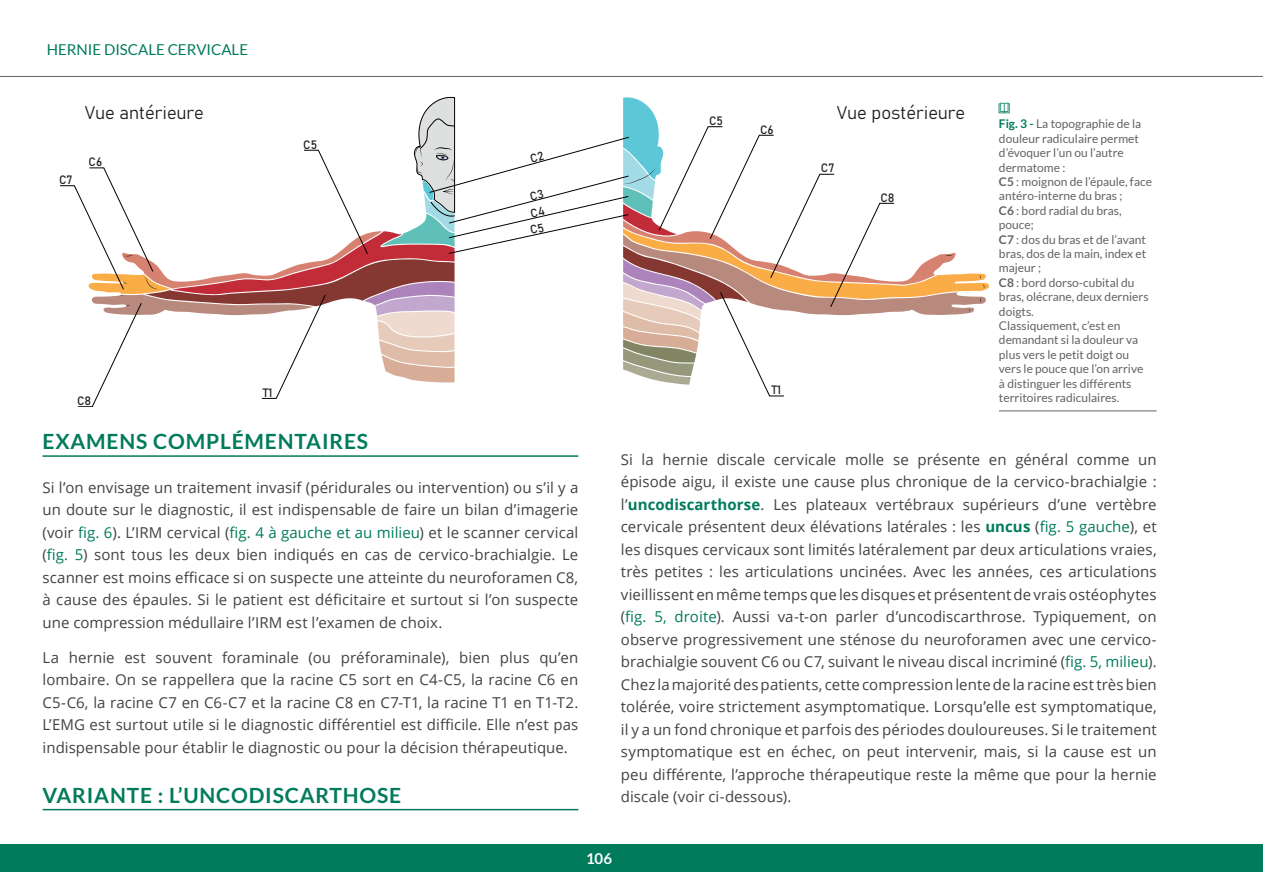
<style>
.page{position:relative;width:1263px;height:893px;background:#fff}
.page>*{position:absolute;margin:0;border:0;box-sizing:border-box;transform-origin:0 0}
.Titre_1{font:700 21px "Lato";letter-spacing:.04em;color:#007b5b}
.t1{font:18px "Bahnschrift 300 100";color:#231f20}
.CORPS_DE_TEXTE{font:15px/22.5px "Open Sans";letter-spacing:.005em;color:#414243;text-align:justify}
.t2{font:15px "Lato";color:#007b5b}
.t3{font:700 15px "Lato";color:#fff}
.t4{font:12px/14.4px "Lato";color:#636366}
.t5{font:12px "Bahnschrift 400 100";color:#231f20}
.s1{font-family:"Holo Lens MDL2 Assets";color:#007b5b}
.s2{font-weight:700;color:#007b5b}
.s3{font-weight:700}
.s4{color:#007b5b}
</style>
<div class="page">
<hr style="left:999px;top:411px;width:158px;height:1px;background:#636366">
<hr style="left:43px;top:455px;width:535px;height:2px;background:#007b5b">
<hr style="left:43px;top:809px;width:535px;height:1px;background:#007b5b">
<div style="left:0;top:844px;width:1263px;height:28px;background:#007b5b"></div>
<hr style="left:0;top:76px;width:1263px;height:1px;background:#636366">
<svg style="left:60px;top:96px;width:929px;height:311px"></svg>
<p class="t2" style="left:47px;top:41px;width:203px">Hernie discale cervicale</p>
<p class="t1" style="left:85px;top:99px;width:120px">Vue antérieure</p>
<p class="t1" style="left:837px;top:99px;width:130px">Vue postérieure</p>
<p class="t4" style="left:999px;top:102px;width:155px"><span class="s1">/<br></span><span class="s2">Fig. 3 -</span> La topographie de la douleur radiculaire permet d’évoquer l’un ou l’autre dermatome :<br><span class="s3">C5</span> : moignon de l’épaule, face antéro-interne du bras ;<br><span class="s3">C6</span> : bord radial du bras, pouce;<br><span class="s3">C7</span> : dos du bras et de l’avant bras, dos de la main, index et majeur ;<br><span class="s3">C8</span> : bord dorso-cubital du bras, olécrane, deux derniers doigts.<br>Classiquement, c’est en demandant si la douleur va plus vers le petit doigt ou vers le pouce que l’on arrive à distinguer les différents territoires radiculaires.</p>
<p class="Titre_1" style="left:43px;top:429px;width:327px">EXAMENS COMPLÉMENTAIRES</p>
<p class="CORPS_DE_TEXTE" style="left:43px;top:476px;width:537px">Si l’on envisage un traitement invasif (péridurales ou intervention) ou s’il y a un doute sur le diagnostic, il est indispensable de faire un bilan d’imagerie (voir <span class="s4">fig. 6</span>). L’IRM cervical (<span class="s4">fig. 4 à gauche et au milieu</span>) et le scanner cervical (<span class="s4">fig. 5</span>) sont tous les deux bien indiqués en cas de cervico-brachialgie. Le scanner est moins efficace si on suspecte une atteinte du neuroforamen C8, à cause des épaules. Si le patient est déficitaire et surtout si l’on suspecte une compression médullaire l’IRM est l’examen de choix.</p>
<p class="CORPS_DE_TEXTE" style="left:43px;top:646px;width:537px">La hernie est souvent foraminale (ou préforaminale), bien plus qu’en lombaire. On se rappellera que la racine C5 sort en C4-C5, la racine C6 en C5-C6, la racine C7 en C6-C7 et la racine C8 en C7-T1, la racine T1 en T1-T2.<br>L’EMG est surtout utile si le diagnostic différentiel est difficile. Elle n’est pas indispensable pour établir le diagnostic ou pour la décision thérapeutique.</p>
<p class="Titre_1" style="left:43px;top:783px;width:360px">VARIANTE : L’UNCODISCARTHOSE</p>
<p class="t5" style="left:709px;top:112px;width:15px">C5</p>
<p class="t5" style="left:760px;top:120px;width:15px">C6</p>
<p class="t5" style="left:303px;top:136px;width:15px">C5</p>
<p class="t5" style="left:89px;top:153px;width:15px">C6</p>
<p class="t5" style="left:821px;top:159px;width:15px">C7</p>
<p class="t5" style="left:59px;top:171px;width:15px">C7</p>
<p class="t5" style="left:880px;top:188px;width:16px">C8</p>
<p class="t5" style="left:771px;top:381px;width:11px">T1</p>
<p class="t5" style="left:263px;top:383px;width:11px">T1</p>
<p class="t5" style="left:77px;top:392px;width:16px">C8</p>
<p class="CORPS_DE_TEXTE" style="left:621px;top:448px;width:537px">Si la hernie discale cervicale molle se présente en général comme un épisode aigu, il existe une cause plus chronique de la cervico-brachialgie : l’<span class="s2">uncodiscarthorse</span>. Les plateaux vertébraux supérieurs d’une vertèbre cervicale présentent deux élévations latérales : les <span class="s2">uncus</span> (<span class="s4">fig. 5 gauche</span>), et les disques cervicaux sont limités latéralement par deux articulations vraies, très petites : les articulations uncinées. Avec les années, ces articulations vieillissent en même temps que les disques et présentent de vrais ostéophytes (<span class="s4">fig. 5, droite</span>). Aussi va-t-on parler d’uncodiscarthrose. Typiquement, on observe progressivement une sténose du neuroforamen avec une cervico&shy;brachialgie souvent C6 ou C7, suivant le niveau discal incriminé (<span class="s4">fig. 5, milieu</span>).<br>Chez la majorité des patients, cette compression lente de la racine est très bien tolérée, voire strictement asymptomatique. Lorsqu’elle est symptomatique, il y a un fond chronique et parfois des périodes douloureuses. Si le traitement symptomatique est en échec, on peut intervenir, mais, si la cause est un peu différente, l’approche thérapeutique reste la même que pour la hernie discale (voir ci-dessous).</p>
<p class="t3" style="left:586px;top:850px;width:27px">106</p>
</div>
